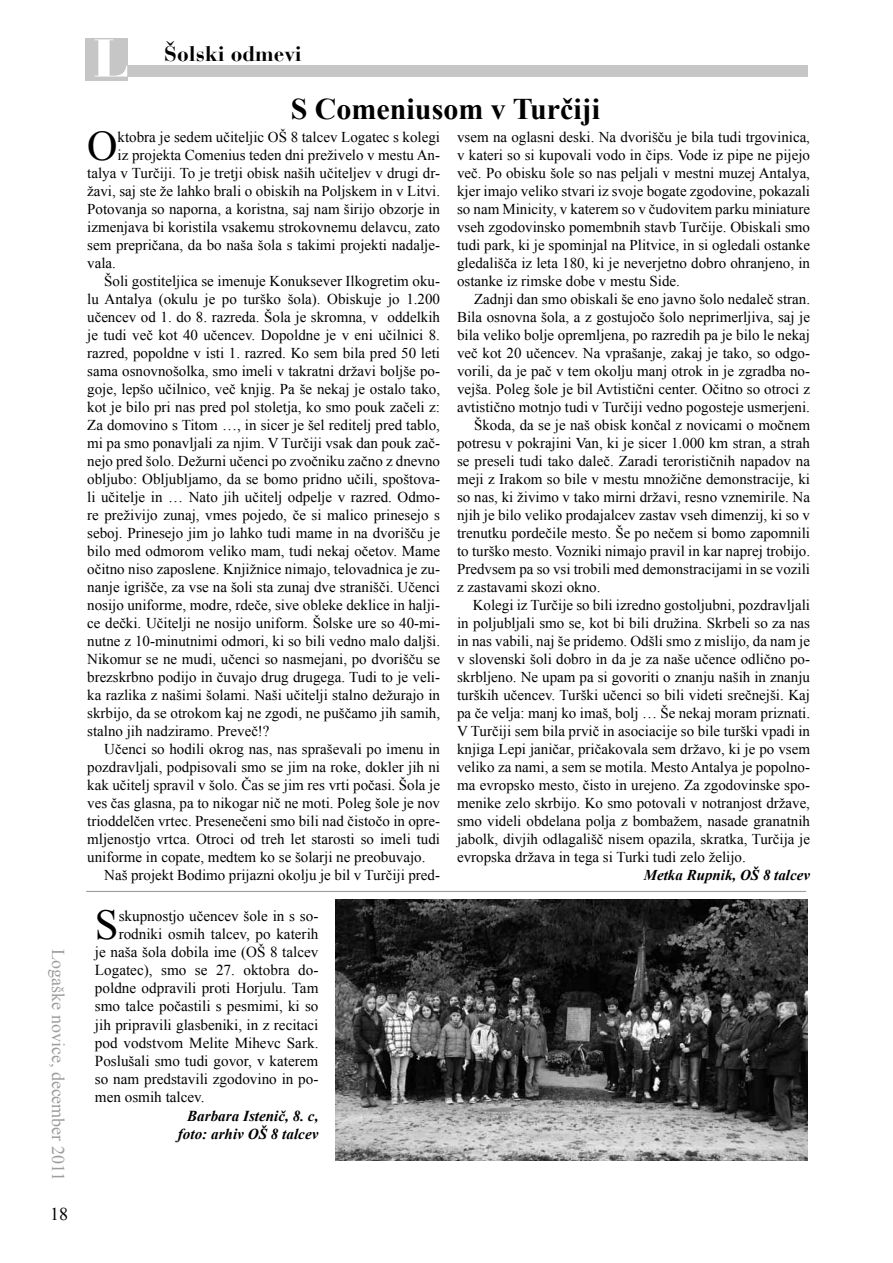
<style>
.page{position:relative;width:893px;height:1263px;background:#fff}
.page>*{position:absolute;margin:0;border:0;box-sizing:border-box;transform-origin:0 0}
.t1{font:42.6px "Times New Roman";color:#000}
.t2{font:42.15px "Times New Roman";color:#000}
.t3{font:700 30px "Times New Roman";color:#000}
.t4{font:700 21px "CE Bauer Bodoni";color:#000}
.t5{font:18px "Times New Roman";color:#9d9d9c}
.t6{font:18px "Times New Roman";color:#000}
.t7{font:15.15px "Times New Roman";color:#000}
.t8{font:italic 700 15.15px/18.1px "Times New Roman";color:#000;text-align:right}
.t9{font:15px/18px "Times New Roman";color:#000;text-align:justify}
.t10{font:italic 700 15px "Times New Roman";color:#000}
</style>
<div class="page">
<div style="left:127px;top:65px;width:681px;height:12px;background:#c6c6c6"></div>
<div style="left:85px;top:38px;width:42px;height:43px;background:#c6c6c6"></div>
<svg style="left:95px;top:39px;width:32px;height:38px"></svg>
<hr style="left:86px;top:891px;width:720px;height:1px;background:#9d9d9c">
<img style="left:336px;top:899px;width:472px;height:262px">
<p class="t5" style="left:70px;top:949px;width:234px;rotate:90deg">Logaške novice, december 2011</p>
<p class="t6" style="left:50px;top:1202px;width:19px">18</p>
<h3 class="t4" style="left:164px;top:41px;width:139px">Šolski odmevi</h3>
<h3 class="t3" style="left:291px;top:88px;width:311px">S Comeniusom v Turčiji</h3>
<h2 class="t2" style="left:87px;top:118px;width:32px">O</h2>
<p class="t9" style="left:118px;top:128px;width:324px">ktobra je sedem učiteljic OŠ 8 talcev Logatec s kolegi</p>
<p class="t9" style="left:118px;top:146px;width:324px">iz projekta Comenius teden dni preživelo v mestu An-</p>
<p class="t9" style="left:87px;top:164px;width:354px">talya v Turčiji. To je tretji obisk naših učiteljev v drugi dr-</p>
<p class="t9" style="left:87px;top:182px;width:354px">žavi, saj ste že lahko brali o obiskih na Poljskem in v Litvi.</p>
<p class="t9" style="left:87px;top:200px;width:354px">Potovanja so naporna, a koristna, saj nam širijo obzorje in</p>
<p class="t9" style="left:87px;top:218px;width:354px">izmenjava bi koristila vsakemu strokovnemu delavcu, zato</p>
<p class="t9" style="left:87px;top:236px;width:354px">sem prepričana, da bo naša šola s takimi projekti nadalje-</p>
<p class="t9" style="left:87px;top:254px;width:30px">vala.</p>
<p class="t9" style="left:104px;top:272px;width:337px">Šoli gostiteljica se imenuje Konuksever Ilkogretim oku-</p>
<p class="t9" style="left:87px;top:290px;width:354px">lu Antalya (okulu je po turško šola). Obiskuje jo 1.200</p>
<p class="t9" style="left:87px;top:308px;width:354px">učencev od 1. do 8. razreda. Šola je skromna, v oddelkih</p>
<p class="t9" style="left:87px;top:326px;width:354px">je tudi več kot 40 učencev. Dopoldne je v eni učilnici 8.</p>
<p class="t9" style="left:87px;top:344px;width:354px">razred, popoldne v isti 1. razred. Ko sem bila pred 50 leti</p>
<p class="t9" style="left:87px;top:362px;width:354px">sama osnovnošolka, smo imeli v takratni državi boljše po-</p>
<p class="t9" style="left:87px;top:380px;width:354px">goje, lepšo učilnico, več knjig. Pa še nekaj je ostalo tako,</p>
<p class="t9" style="left:87px;top:398px;width:354px">kot je bilo pri nas pred pol stoletja, ko smo pouk začeli z:</p>
<p class="t9" style="left:87px;top:416px;width:354px">Za domovino s Titom …, in sicer je šel reditelj pred tablo,</p>
<p class="t9" style="left:87px;top:434px;width:354px">mi pa smo ponavljali za njim. V Turčiji vsak dan pouk zač-</p>
<p class="t9" style="left:87px;top:452px;width:354px">nejo pred šolo. Dežurni učenci po zvočniku začno z dnevno</p>
<p class="t9" style="left:87px;top:470px;width:354px">obljubo: Obljubljamo, da se bomo pridno učili, spoštova-</p>
<p class="t9" style="left:87px;top:488px;width:354px">li učitelje in … Nato jih učitelj odpelje v razred. Odmo-</p>
<p class="t9" style="left:87px;top:506px;width:354px">re preživijo zunaj, vmes pojedo, če si malico prinesejo s</p>
<p class="t9" style="left:87px;top:524px;width:354px">seboj. Prinesejo jim jo lahko tudi mame in na dvorišču je</p>
<p class="t9" style="left:87px;top:542px;width:354px">bilo med odmorom veliko mam, tudi nekaj očetov. Mame</p>
<p class="t9" style="left:87px;top:560px;width:354px">očitno niso zaposlene. Knjižnice nimajo, telovadnica je zu-</p>
<p class="t9" style="left:87px;top:578px;width:354px">nanje igrišče, za vse na šoli sta zunaj dve stranišči. Učenci</p>
<p class="t9" style="left:87px;top:596px;width:354px">nosijo uniforme, modre, rdeče, sive obleke deklice in halji-</p>
<p class="t9" style="left:87px;top:614px;width:354px">ce dečki. Učitelji ne nosijo uniform. Šolske ure so 40-mi-</p>
<p class="t9" style="left:87px;top:632px;width:354px">nutne z 10-minutnimi odmori, ki so bili vedno malo daljši.</p>
<p class="t9" style="left:87px;top:650px;width:354px">Nikomur se ne mudi, učenci so nasmejani, po dvorišču se</p>
<p class="t9" style="left:87px;top:668px;width:354px">brezskrbno podijo in čuvajo drug drugega. Tudi to je veli-</p>
<p class="t9" style="left:87px;top:686px;width:354px">ka razlika z našimi šolami. Naši učitelji stalno dežurajo in</p>
<p class="t9" style="left:87px;top:704px;width:354px">skrbijo, da se otrokom kaj ne zgodi, ne puščamo jih samih,</p>
<p class="t9" style="left:87px;top:722px;width:184px">stalno jih nadziramo. Preveč!?</p>
<p class="t9" style="left:104px;top:740px;width:337px">Učenci so hodili okrog nas, nas spraševali po imenu in</p>
<p class="t9" style="left:87px;top:758px;width:354px">pozdravljali, podpisovali smo se jim na roke, dokler jih ni</p>
<p class="t9" style="left:87px;top:776px;width:354px">kak učitelj spravil v šolo. Čas se jim res vrti počasi. Šola je</p>
<p class="t9" style="left:87px;top:794px;width:354px">ves čas glasna, pa to nikogar nič ne moti. Poleg šole je nov</p>
<p class="t9" style="left:87px;top:812px;width:354px">trioddelčen vrtec. Presenečeni smo bili nad čistočo in opre-</p>
<p class="t9" style="left:87px;top:830px;width:354px">mljenostjo vrtca. Otroci od treh let starosti so imeli tudi</p>
<p class="t9" style="left:87px;top:848px;width:340px">uniforme in copate, medtem ko se šolarji ne preobuvajo.</p>
<p class="t9" style="left:104px;top:866px;width:337px">Naš projekt Bodimo prijazni okolju je bil v Turčiji pred-</p>
<h1 class="t1" style="left:95px;top:896px;width:25px">S</h1>
<p class="t7" style="left:119px;top:905px;width:201px">skupnostjo učencev šole in s so-</p>
<p class="t7" style="left:119px;top:923px;width:201px">rodniki osmih talcev, po katerih</p>
<p class="t7" style="left:95px;top:942px;width:225px">je naša šola dobila ime (OŠ 8 talcev</p>
<p class="t7" style="left:95px;top:960px;width:225px">Logatec), smo se 27. oktobra do-</p>
<p class="t7" style="left:95px;top:978px;width:225px">poldne odpravili proti Horjulu. Tam</p>
<p class="t7" style="left:95px;top:996px;width:225px">smo talce počastili s pesmimi, ki so</p>
<p class="t7" style="left:95px;top:1014px;width:225px">jih pripravili glasbeniki, in z recitaci</p>
<p class="t7" style="left:95px;top:1032px;width:225px">pod vodstvom Melite Mihevc Sark.</p>
<p class="t7" style="left:95px;top:1051px;width:225px">Poslušali smo tudi govor, v katerem</p>
<p class="t7" style="left:95px;top:1069px;width:225px">so nam predstavili zgodovino in po-</p>
<p class="t7" style="left:95px;top:1087px;width:111px">men osmih talcev.</p>
<p class="t8" style="left:178px;top:1106px;width:142px">Barbara Istenič, 8. c, foto: arhiv OŠ 8 talcev</p>
<p class="t9" style="left:457px;top:128px;width:354px">vsem na oglasni deski. Na dvorišču je bila tudi trgovinica, v kateri so si kupovali vodo in čips. Vode iz pipe ne pijejo več. Po obisku šole so nas peljali v mestni muzej Antalya, kjer imajo veliko stvari iz svoje bogate zgodovine, pokazali so nam Minicity, v katerem so v čudovitem parku miniature vseh zgodovinsko pomembnih stavb Turčije. Obiskali smo tudi park, ki je spominjal na Plitvice, in si ogledali ostanke gledališča iz leta 180, ki je neverjetno dobro ohranjeno, in ostanke iz rimske dobe v mestu Side.</p>
<p class="t9" style="left:474px;top:290px;width:337px">Zadnji dan smo obiskali še eno javno šolo nedaleč stran.</p>
<p class="t9" style="left:457px;top:308px;width:354px">Bila osnovna šola, a z gostujočo šolo neprimerljiva, saj je</p>
<p class="t9" style="left:457px;top:326px;width:354px">bila veliko bolje opremljena, po razredih pa je bilo le nekaj</p>
<p class="t9" style="left:457px;top:344px;width:354px">več kot 20 učencev. Na vprašanje, zakaj je tako, so odgo-</p>
<p class="t9" style="left:457px;top:362px;width:354px">vorili, da je pač v tem okolju manj otrok in je zgradba no-</p>
<p class="t9" style="left:457px;top:380px;width:354px">vejša. Poleg šole je bil Avtistični center. Očitno so otroci z</p>
<p class="t9" style="left:457px;top:398px;width:354px">avtistično motnjo tudi v Turčiji vedno pogosteje usmerjeni.</p>
<p class="t9" style="left:474px;top:416px;width:337px">Škoda, da se je naš obisk končal z novicami o močnem</p>
<p class="t9" style="left:457px;top:434px;width:354px">potresu v pokrajini Van, ki je sicer 1.000 km stran, a strah</p>
<p class="t9" style="left:457px;top:452px;width:354px">se preseli tudi tako daleč. Zaradi terorističnih napadov na</p>
<p class="t9" style="left:457px;top:470px;width:354px">meji z Irakom so bile v mestu množične demonstracije, ki</p>
<p class="t9" style="left:457px;top:488px;width:354px">so nas, ki živimo v tako mirni državi, resno vznemirile. Na</p>
<p class="t9" style="left:457px;top:506px;width:354px">njih je bilo veliko prodajalcev zastav vseh dimenzij, ki so v</p>
<p class="t9" style="left:457px;top:524px;width:354px">trenutku pordečile mesto. Še po nečem si bomo zapomnili</p>
<p class="t9" style="left:457px;top:542px;width:354px">to turško mesto. Vozniki nimajo pravil in kar naprej trobijo.</p>
<p class="t9" style="left:457px;top:560px;width:354px">Predvsem pa so vsi trobili med demonstracijami in se vozili</p>
<p class="t9" style="left:457px;top:578px;width:145px">z zastavami skozi okno.</p>
<p class="t9" style="left:473px;top:596px;width:339px">Kolegi iz Turčije so bili izredno gostoljubni, pozdravljali</p>
<p class="t9" style="left:457px;top:614px;width:354px">in poljubljali smo se, kot bi bili družina. Skrbeli so za nas</p>
<p class="t9" style="left:457px;top:632px;width:354px">in nas vabili, naj še pridemo. Odšli smo z mislijo, da nam je</p>
<p class="t9" style="left:457px;top:650px;width:354px">v slovenski šoli dobro in da je za naše učence odlično po-</p>
<p class="t9" style="left:457px;top:668px;width:354px">skrbljeno. Ne upam pa si govoriti o znanju naših in znanju</p>
<p class="t9" style="left:457px;top:686px;width:354px">turških učencev. Turški učenci so bili videti srečnejši. Kaj</p>
<p class="t9" style="left:457px;top:704px;width:354px">pa če velja: manj ko imaš, bolj … Še nekaj moram priznati.</p>
<p class="t9" style="left:457px;top:722px;width:354px">V Turčiji sem bila prvič in asociacije so bile turški vpadi in</p>
<p class="t9" style="left:457px;top:740px;width:354px">knjiga Lepi janičar, pričakovala sem državo, ki je po vsem</p>
<p class="t9" style="left:457px;top:758px;width:354px">veliko za nami, a sem se motila. Mesto Antalya je popolno-</p>
<p class="t9" style="left:457px;top:776px;width:354px">ma evropsko mesto, čisto in urejeno. Za zgodovinske spo-</p>
<p class="t9" style="left:457px;top:794px;width:354px">menike zelo skrbijo. Ko smo potovali v notranjost države,</p>
<p class="t9" style="left:457px;top:812px;width:354px">smo videli obdelana polja z bombažem, nasade granatnih</p>
<p class="t9" style="left:457px;top:830px;width:354px">jabolk, divjih odlagališč nisem opazila, skratka, Turčija je</p>
<p class="t9" style="left:457px;top:848px;width:290px">evropska država in tega si Turki tudi zelo želijo.</p>
<p class="t10" style="left:644px;top:865px;width:168px">Metka Rupnik, OŠ 8 talcev</p>
</div>
